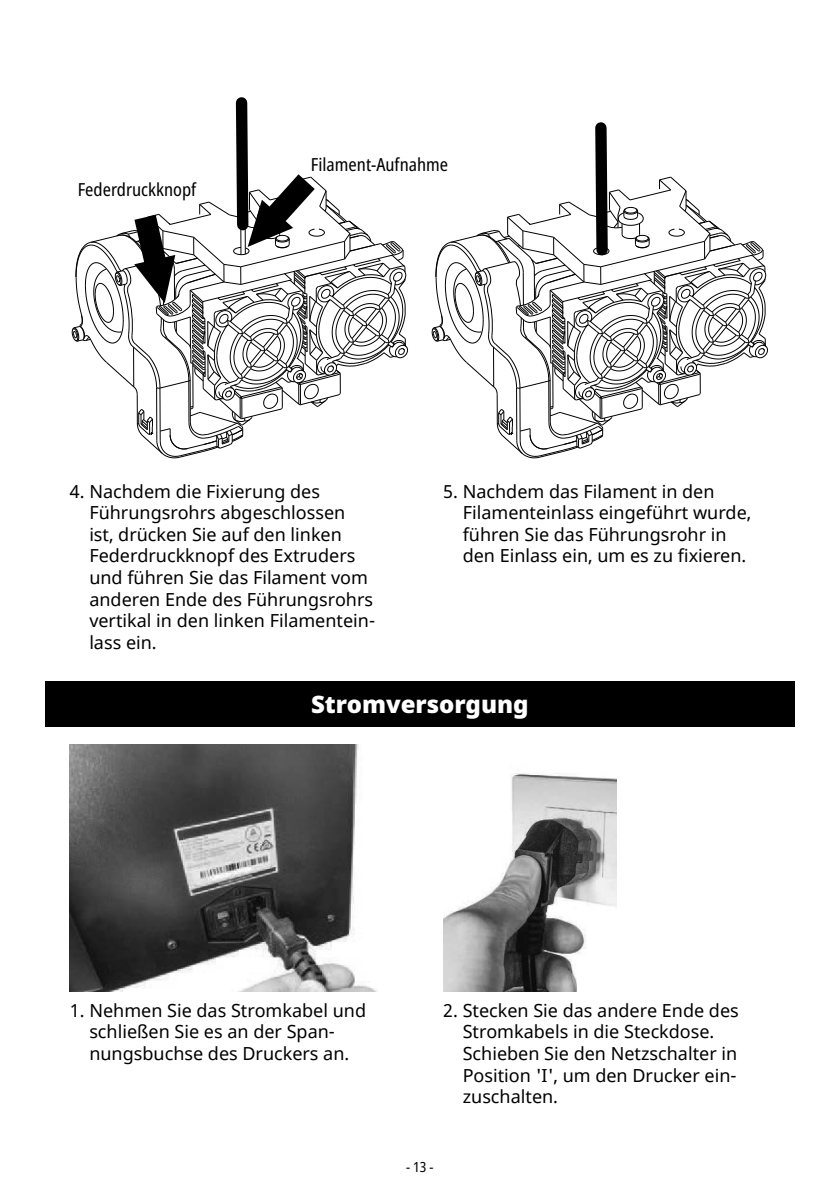
<style>
.page{position:relative;width:840px;height:1192px;background:#fff}
.page>*{position:absolute;margin:0;border:0;box-sizing:border-box;transform-origin:0 0}
.t1{font:900 24px "Noto Sans";color:#fff}
.t2{font:18px/21.6px "Noto Sans";color:#000}
.t3{font:condensed 18px "Noto Sans";color:#000}
.t4{font:condensed 14px "Noto Sans";color:#000}
</style>
<div class="page">
<svg style="left:431px;top:122px;width:336px;height:336px"></svg>
<svg style="left:72px;top:97px;width:336px;height:361px"></svg>
<img style="left:70px;top:744px;width:307px;height:247px">
<img style="left:443px;top:773px;width:173px;height:218px">
<div style="left:45px;top:681px;width:749px;height:46px;background:#000"></div>
<p class="t3" style="left:78px;top:177px;width:120px">Federdruckknopf</p>
<p class="t3" style="left:311px;top:152px;width:139px">Filament-Aufnahme</p>
<p class="t2" style="left:89px;top:481px;width:287px;text-indent:-19px">4. Nachdem die Fixierung des<br>Führungsrohrs abgeschlossen<br>ist, drücken Sie auf den linken<br>Federdruckknopf des Extruders und führen Sie das Filament vom anderen Ende des Führungsrohrs vertikal in den linken Filamentein&shy;lass ein.</p>
<p class="t2" style="left:462px;top:481px;width:290px;text-indent:-19px">5. Nachdem das Filament in den<br>Filamenteinlass eingeführt wurde, führen Sie das Führungsrohr in den Einlass ein, um es zu fixieren.</p>
<h1 class="t1" style="left:311px;top:686px;width:219px">Stromversorgung</h1>
<p class="t2" style="left:89px;top:999px;width:278px;text-indent:-19px">1. Nehmen Sie das Stromkabel und schließen Sie es an der Span&shy;nungsbuchse des Druckers an.</p>
<p class="t2" style="left:462px;top:999px;width:277px;text-indent:-19px">2. Stecken Sie das andere Ende des<br>Stromkabels in die Steckdose.<br>Schieben Sie den Netzschalter in<br>Position 'I', um den Drucker ein&shy;zuschalten.</p>
<p class="t4" style="left:406px;top:1157px;width:29px">- 13 -</p>
</div>
